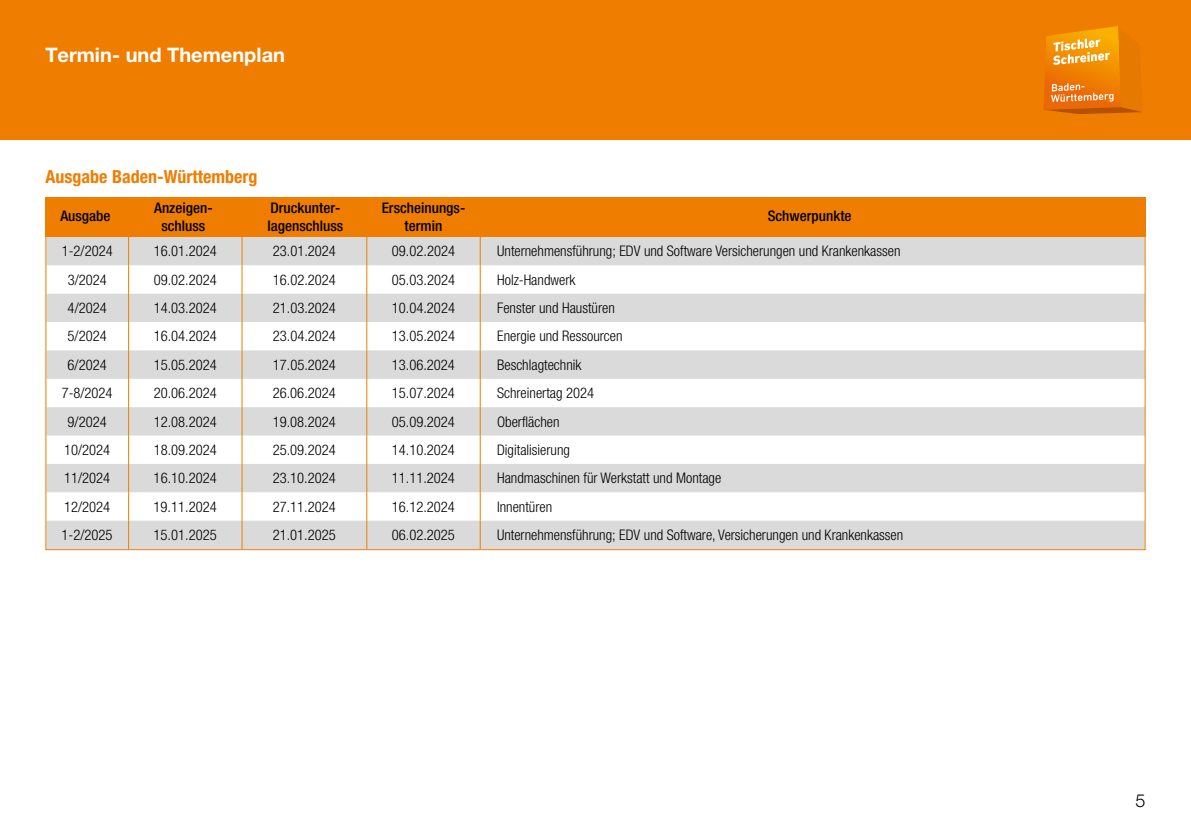
<style>
.page{position:relative;width:1191px;height:840px;background:#fff}
.page>*{position:absolute;margin:0;border:0;box-sizing:border-box;transform-origin:0 0}
.t1{font:700 20px "Helvetica Neue LT Pro";color:#fff}
.t2{font:700 condensed 18px "Helvetica Neue LT Std";color:#ef7d00}
.t3{font:300 18px "Helvetica Neue LT Pro";color:#000}
.t4{font:300 condensed 14.6px "Helvetica Neue LT Std";color:#000}
.t5{font:500 condensed 14.6px "Helvetica Neue LT Std";color:#000}
</style>
<div class="page">
<div style="left:0;top:0;width:1191px;height:139px;background:#ef7d00"></div>
<svg style="left:1044px;top:26px;width:98px;height:88px"></svg>
<svg style="left:47px;top:238px;width:1096px;height:310px;fill:#dadada"></svg>
<svg style="left:128px;top:238px;width:1px;height:310px"></svg>
<svg style="left:480px;top:238px;width:1px;height:310px"></svg>
<svg style="left:241px;top:238px;width:1px;height:310px"></svg>
<svg style="left:366px;top:238px;width:1px;height:310px"></svg>
<div style="left:45px;top:197px;width:1100px;height:40px;background:#ef7d00"></div>
<h1 class="t1" style="left:45px;top:43px;width:241px">Termin- und Themenplan</h1>
<p class="t2" style="left:45px;top:166px;width:214px">Ausgabe Baden-Württemberg</p>
<p class="t5" style="left:60px;top:207px;width:52px">Ausgabe</p>
<p class="t5" style="left:154px;top:199px;width:60px">Anzeigen-</p>
<p class="t5" style="left:270px;top:199px;width:71px">Druckunter-</p>
<p class="t5" style="left:382px;top:199px;width:85px">Erscheinungs-</p>
<p class="t5" style="left:161px;top:217px;width:45px">schluss</p>
<p class="t5" style="left:267px;top:217px;width:77px">lagenschluss</p>
<p class="t5" style="left:404px;top:217px;width:39px">termin</p>
<p class="t5" style="left:767px;top:207px;width:85px">Schwerpunkte</p>
<p class="t4" style="left:62px;top:243px;width:52px">1-2/2024</p>
<p class="t4" style="left:154px;top:243px;width:65px">16.01.2024</p>
<p class="t4" style="left:273px;top:243px;width:65px">23.01.2024</p>
<p class="t4" style="left:392px;top:243px;width:65px">09.02.2024</p>
<p class="t4" style="left:497px;top:243px;width:405px">Unternehmensführung; EDV und Software Versicherungen und Krankenkassen</p>
<p class="t4" style="left:68px;top:271px;width:41px">3/2024</p>
<p class="t4" style="left:154px;top:271px;width:65px">09.02.2024</p>
<p class="t4" style="left:273px;top:271px;width:65px">16.02.2024</p>
<p class="t4" style="left:392px;top:271px;width:65px">05.03.2024</p>
<p class="t4" style="left:497px;top:271px;width:80px">Holz-Handwerk</p>
<p class="t4" style="left:68px;top:299px;width:41px">4/2024</p>
<p class="t4" style="left:154px;top:299px;width:65px">14.03.2024</p>
<p class="t4" style="left:273px;top:299px;width:65px">21.03.2024</p>
<p class="t4" style="left:392px;top:299px;width:65px">10.04.2024</p>
<p class="t4" style="left:497px;top:299px;width:119px">Fenster und Haustüren</p>
<p class="t4" style="left:68px;top:328px;width:41px">5/2024</p>
<p class="t4" style="left:154px;top:328px;width:65px">16.04.2024</p>
<p class="t4" style="left:273px;top:328px;width:65px">23.04.2024</p>
<p class="t4" style="left:392px;top:328px;width:65px">13.05.2024</p>
<p class="t4" style="left:497px;top:328px;width:127px">Energie und Ressourcen</p>
<p class="t4" style="left:68px;top:356px;width:41px">6/2024</p>
<p class="t4" style="left:154px;top:356px;width:65px">15.05.2024</p>
<p class="t4" style="left:273px;top:356px;width:65px">17.05.2024</p>
<p class="t4" style="left:392px;top:356px;width:65px">13.06.2024</p>
<p class="t4" style="left:497px;top:356px;width:86px">Beschlagtechnik</p>
<p class="t4" style="left:62px;top:384px;width:52px">7-8/2024</p>
<p class="t4" style="left:154px;top:384px;width:65px">20.06.2024</p>
<p class="t4" style="left:273px;top:384px;width:65px">26.06.2024</p>
<p class="t4" style="left:392px;top:384px;width:65px">15.07.2024</p>
<p class="t4" style="left:497px;top:384px;width:98px">Schreinertag 2024</p>
<p class="t4" style="left:68px;top:413px;width:41px">9/2024</p>
<p class="t4" style="left:154px;top:413px;width:65px">12.08.2024</p>
<p class="t4" style="left:273px;top:413px;width:65px">19.08.2024</p>
<p class="t4" style="left:392px;top:413px;width:65px">05.09.2024</p>
<p class="t4" style="left:497px;top:413px;width:64px">Oberflächen</p>
<p class="t4" style="left:64px;top:441px;width:48px">10/2024</p>
<p class="t4" style="left:154px;top:441px;width:65px">18.09.2024</p>
<p class="t4" style="left:273px;top:441px;width:65px">25.09.2024</p>
<p class="t4" style="left:392px;top:441px;width:65px">14.10.2024</p>
<p class="t4" style="left:497px;top:441px;width:74px">Digitalisierung</p>
<p class="t4" style="left:64px;top:469px;width:48px">11/2024</p>
<p class="t4" style="left:154px;top:469px;width:65px">16.10.2024</p>
<p class="t4" style="left:273px;top:469px;width:65px">23.10.2024</p>
<p class="t4" style="left:392px;top:469px;width:65px">11.11.2024</p>
<p class="t4" style="left:497px;top:469px;width:226px">Handmaschinen für Werkstatt und Montage</p>
<p class="t4" style="left:64px;top:498px;width:48px">12/2024</p>
<p class="t4" style="left:154px;top:498px;width:65px">19.11.2024</p>
<p class="t4" style="left:273px;top:498px;width:65px">27.11.2024</p>
<p class="t4" style="left:392px;top:498px;width:65px">16.12.2024</p>
<p class="t4" style="left:497px;top:498px;width:57px">Innentüren</p>
<p class="t4" style="left:62px;top:526px;width:52px">1-2/2025</p>
<p class="t4" style="left:154px;top:526px;width:65px">15.01.2025</p>
<p class="t4" style="left:273px;top:526px;width:65px">21.01.2025</p>
<p class="t4" style="left:392px;top:526px;width:65px">06.02.2025</p>
<p class="t4" style="left:497px;top:526px;width:408px">Unternehmensführung; EDV und Software, Versicherungen und Krankenkassen</p>
<p class="t3" style="left:1135px;top:789px;width:12px">5</p>
</div>
